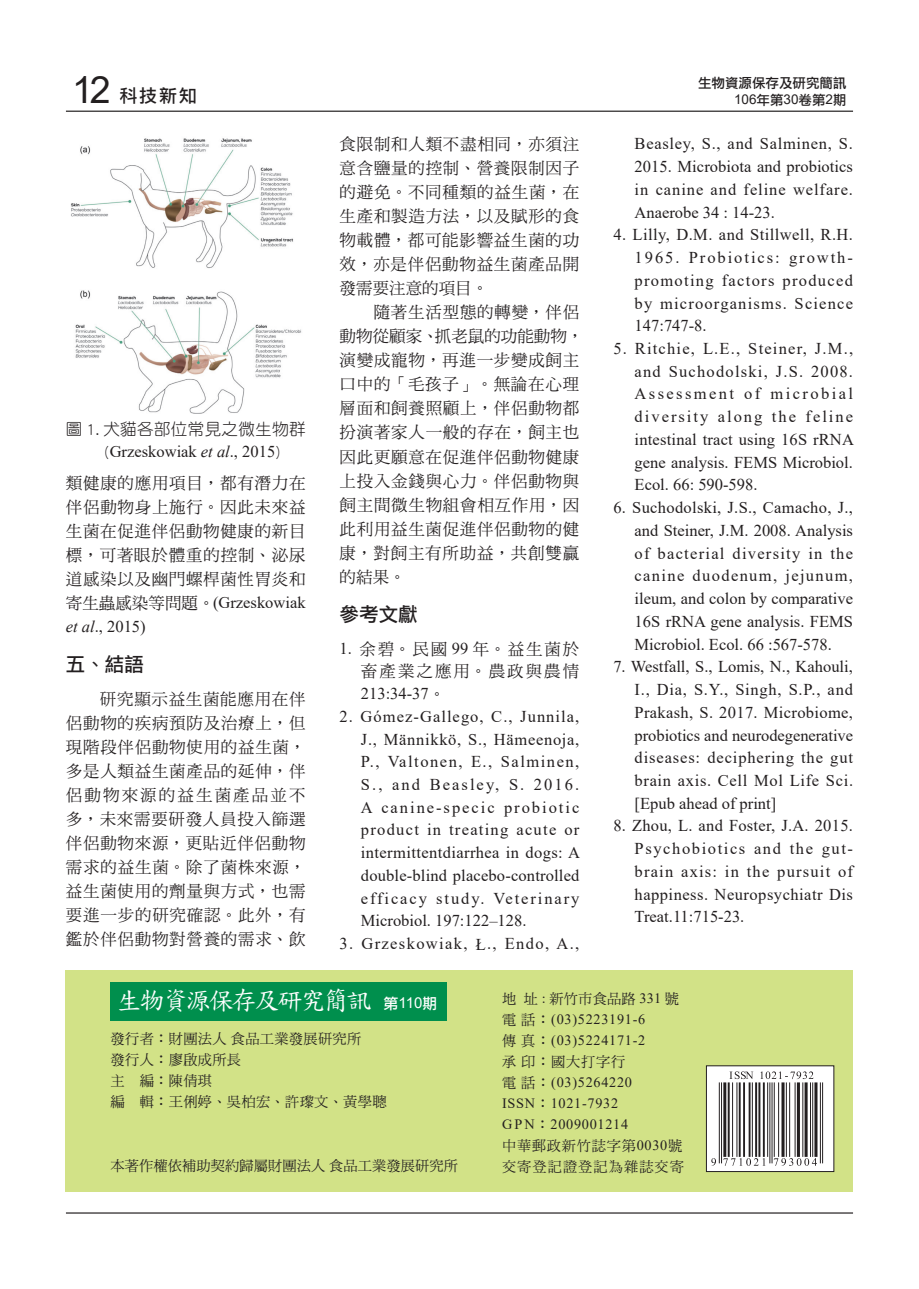
<style>
.page{position:relative;width:919px;height:1289px;background:#fff}
.page>*{position:absolute;margin:0;border:0;box-sizing:border-box;transform-origin:0 0}
.作者{font:25.5px "DF Kai Shu W5 HKSCS U";letter-spacing:-.1em;color:#fff}
.中標{font:19.5px "DF Li Hei Md WIN BF";color:#231f20}
.t1{font:18px "DF Li Hei Md WIN BF";color:#231f20}
._1{font:16.5px/22.6px "Times New Roman";letter-spacing:.03em;color:#231f20;text-align:justify}
.本文{font:16.5px/24px "DF Ming Md HK BF";letter-spacing:.045em;color:#231f20;text-align:justify}
.圖說{font:16.5px/23px "DF Yuan Lt HKP BF";letter-spacing:.02em;color:#231f20}
._1-2{font:16.5px/22.8px "DF Ming Md HK BF";letter-spacing:.125em;color:#231f20;text-align:justify}
._1-3{font:16.5px "Times New Roman";letter-spacing:.08em;color:#231f20}
._1-4{font:14.25px "DF Ming Md HK BF";letter-spacing:.02em;color:#231f20}
._1-5{font:14.25px "Times New Roman";letter-spacing:.05em;color:#231f20}
._1-6{font:14.25px "DF Ming Md HK BF";letter-spacing:.05em;color:#231f20}
._1-7{font:14.25px "DF Ming Md HK BF";letter-spacing:.07em;color:#231f20}
.t2{font:13.5px "DF Li Hei Md WIN BF";color:#231f20}
.t3{font:13.5px "Arial";color:#231f20}
.s1{font-family:"Arial";font-size:37.5px}
.s2{font-family:"Times New Roman"}
.s3{font-family:"Times New Roman";font-style:italic}
.s4{font-family:"DF Li Hei Md WIN BF"}
.s5{font-family:"DF Li Hei Md WIN BF";font-size:15px}
.s6{font-family:"Arial";font-size:15px}
.s7{font-family:"DF Ming Md HK BF"}
</style>
<div class="page">
<hr style="left:66px;top:111px;width:787px;height:1px;background:#231f20">
<hr style="left:66px;top:1212px;width:787px;height:1px;background:#231f20">
<div style="left:66px;top:969px;width:787px;height:222px;background:#d2e287"></div>
<div style="left:111px;top:982px;width:335px;height:38px;background:#008f4d"></div>
<div style="left:706px;top:1065px;width:127px;height:106px;background:#fff"></div>
<svg style="left:711px;top:1071px;width:113px;height:95px"></svg>
<hr style="left:718px;top:1082px;width:1px;height:81px;background:#231f20">
<hr style="left:721px;top:1082px;width:1px;height:81px;background:#231f20">
<hr style="left:723px;top:1082px;width:3px;height:74px;background:#231f20">
<hr style="left:727px;top:1082px;width:2px;height:74px;background:#231f20">
<hr style="left:732px;top:1082px;width:1px;height:74px;background:#231f20">
<hr style="left:736px;top:1082px;width:1px;height:74px;background:#231f20">
<hr style="left:738px;top:1082px;width:2px;height:74px;background:#231f20">
<hr style="left:743px;top:1082px;width:2px;height:74px;background:#231f20">
<hr style="left:748px;top:1082px;width:2px;height:74px;background:#231f20">
<hr style="left:751px;top:1082px;width:1px;height:74px;background:#231f20">
<hr style="left:755px;top:1082px;width:2px;height:74px;background:#231f20">
<hr style="left:758px;top:1082px;width:2px;height:74px;background:#231f20">
<hr style="left:762px;top:1082px;width:2px;height:74px;background:#231f20">
<hr style="left:767px;top:1082px;width:1px;height:74px;background:#231f20">
<hr style="left:769px;top:1082px;width:1px;height:81px;background:#231f20">
<hr style="left:771px;top:1082px;width:1px;height:81px;background:#231f20">
<hr style="left:773px;top:1082px;width:1px;height:74px;background:#231f20">
<hr style="left:778px;top:1082px;width:1px;height:74px;background:#231f20">
<hr style="left:781px;top:1082px;width:3px;height:74px;background:#231f20">
<hr style="left:785px;top:1082px;width:1px;height:74px;background:#231f20">
<hr style="left:789px;top:1082px;width:1px;height:74px;background:#231f20">
<hr style="left:794px;top:1082px;width:1px;height:74px;background:#231f20">
<hr style="left:796px;top:1082px;width:3px;height:74px;background:#231f20">
<hr style="left:802px;top:1082px;width:1px;height:74px;background:#231f20">
<hr style="left:804px;top:1082px;width:3px;height:74px;background:#231f20">
<hr style="left:810px;top:1082px;width:1px;height:74px;background:#231f20">
<hr style="left:812px;top:1082px;width:1px;height:74px;background:#231f20">
<hr style="left:814px;top:1082px;width:3px;height:74px;background:#231f20">
<hr style="left:819px;top:1082px;width:1px;height:81px;background:#231f20">
<hr style="left:822px;top:1082px;width:1px;height:81px;background:#231f20">
<svg style="left:711px;top:1158px;width:5px;height:7px"></svg>
<svg style="left:723px;top:1158px;width:42px;height:7px"></svg>
<svg style="left:773px;top:1158px;width:43px;height:7px"></svg>
<svg style="left:729px;top:1071px;width:24px;height:8px"></svg>
<svg style="left:760px;top:1071px;width:53px;height:8px"></svg>
<img style="left:71px;top:138px;width:231px;height:275px">
<p class="t1" style="left:72px;top:86px;width:126px"><span class="s1">12</span> 科技新知</p>
<p class="圖說" style="left:104px;top:417px;width:203px;text-indent:-38px">圖 1. 犬貓各部位常見之微生物群(<span class="s2">Grzeskowiak</span> <span class="s3">et al</span><span class="s2">., 2015</span>)</p>
<p class="本文" style="left:66px;top:470px;width:241px">類健康的應用項目，都有潛力在伴侶動物身上施行。因此未來益生菌在促進伴侶動物健康的新目標，可著眼於體重的控制、泌尿道感染以及幽門螺桿菌性胃炎和寄生蟲感染等問題。<span class="s2">(Grzeskowiak </span><span class="s3">et al</span><span class="s2">., 2015)</span></p>
<p class="中標" style="left:66px;top:654px;width:79px">五、結語</p>
<p class="本文" style="left:66px;top:686px;width:241px;text-indent:34px">研究顯示益生菌能應用在伴侶動物的疾病預防及治療上，但現階段伴侶動物使用的益生菌，多是人類益生菌產品的延伸，伴侶動物來源的益生菌產品並不多，未來需要研發人員投入篩選伴侶動物來源，更貼近伴侶動物需求的益生菌。除了菌株來源，益生菌使用的劑量與方式，也需要進一步的研究確認。此外，有鑑於伴侶動物對營養的需求、飲</p>
<p class="本文" style="left:339px;top:132px;width:241px">食限制和人類不盡相同，亦須注意含鹽量的控制、營養限制因子的避免。不同種類的益生菌，在生產和製造方法，以及賦形的食物載體，都可能影響益生菌的功效，亦是伴侶動物益生菌產品開發需要注意的項目。</p>
<p class="本文" style="left:339px;top:300px;width:245px;text-align:left;text-indent:34px">隨著生活型態的轉變，伴侶動物從顧家、抓老鼠的功能動物，演變成寵物，再進一步變成飼主口中的「毛孩子」。無論在心理層面和飼養照顧上，伴侶動物都扮演著家人一般的存在，飼主也因此更願意在促進伴侶動物健康上投入金錢與心力。伴侶動物與飼主間微生物組會相互作用，因此利用益生菌促進伴侶動物的健康，對飼主有所助益，共創雙贏的結果。</p>
<p class="中標" style="left:339px;top:604px;width:79px">參考文獻</p>
<p class="_1-2" style="left:361px;top:637px;width:220px;text-indent:-21px"><span class="s2">1.</span> 余碧。民國 <span class="s2">99</span> 年。益生菌於畜產業之應用。農政與農情<span class="s2">213:34-37</span>。</p>
<p class="_1" style="left:361px;top:704px;width:221px;text-indent:-21px">2. Gómez-Gallego, C., Junnila, J., Männikkö, S., Hämeenoja, P., Valtonen, E., Salminen, S., and Beasley, S. 2016.<br>A canine-specic probiotic product in treating acute or intermittentdiarrhea in dogs: A double-blind placebo-controlled efficacy study. Veterinary Microbiol. 197:122–128.</p>
<p class="_1-3" style="left:339px;top:932px;width:241px">3. Grzeskowiak, Ł., Endo, A.,</p>
<p class="t2" style="left:698px;top:77px;width:150px">生物資源保存及研究簡訊</p>
<p class="t3" style="left:734px;top:90px;width:114px">106<span class="s4">年第</span>30<span class="s4">卷第</span>2<span class="s4">期</span></p>
<p class="_1" style="left:634px;top:132px;width:220px">Beasley, S., and Salminen, S.<br>2015. Microbiota and probiotics in canine and feline welfare.<br>Anaerobe 34 : 14-23.</p>
<p class="_1" style="left:634px;top:223px;width:220px;text-indent:-21px">4. Lilly, D.M. and Stillwell, R.H.<br>1965. Probiotics: growth&shy;promoting factors produced by microorganisms. Science 147:747-8.</p>
<p class="_1" style="left:634px;top:336px;width:221px;text-indent:-21px">5. Ritchie, L.E., Steiner, J.M., and Suchodolski, J.S. 2008.<br>Assessment of microbial diversity along the feline intestinal tract using 16S rRNA gene analysis. FEMS Microbiol.<br>Ecol. 66: 590-598.</p>
<p class="_1" style="left:634px;top:496px;width:220px;text-indent:-21px">6. Suchodolski, J.S., Camacho, J., and Steiner, J.M. 2008. Analysis of bacterial diversity in the canine duodenum, jejunum, ileum, and colon by comparative 16S rRNA gene analysis. FEMS Microbiol. Ecol. 66 :567-578.</p>
<p class="_1" style="left:634px;top:655px;width:220px;text-indent:-21px">7. Westfall, S., Lomis, N., Kahouli, I., Dia, S.Y., Singh, S.P., and Prakash, S. 2017. Microbiome, probiotics and neurodegenerative diseases: deciphering the gut brain axis. Cell Mol Life Sci. [Epub ahead of print]</p>
<p class="_1" style="left:634px;top:814px;width:220px;text-indent:-21px">8. Zhou, L. and Foster, J.A. 2015.<br>Psychobiotics and the gut&shy;brain axis: in the pursuit of happiness. Neuropsychiatr Dis Treat.11:715-23.</p>
<p class="作者" style="left:117px;top:988px;width:322px">生物資源保存及研究簡訊 <span class="s5">第</span><span class="s6">110</span><span class="s5">期</span></p>
<p class="_1-4" style="left:111px;top:1032px;width:252px">發行者：財團法人食品工業發展研究所</p>
<p class="_1-4" style="left:111px;top:1053px;width:132px">發行人：廖啟成所長</p>
<p class="_1-4" style="left:111px;top:1074px;width:103px">主　編：陳倩琪</p>
<p class="_1-4" style="left:111px;top:1095px;width:277px">編　輯：王俐婷、吳柏宏、許瓈文、黃學聰</p>
<p class="_1-4" style="left:111px;top:1158px;width:349px">本著作權依補助契約歸屬財團法人食品工業發展研究所</p>
<p class="_1-4" style="left:502px;top:991px;width:178px">地 址 <span class="s2">:</span> 新竹市食品路 <span class="s2">331</span> 號</p>
<p class="_1-5" style="left:502px;top:1008px;width:145px"><span class="s7">電話：</span>(03)5223191-6</p>
<p class="_1-5" style="left:502px;top:1029px;width:145px"><span class="s7">傳真：</span>(03)5224171-2</p>
<p class="_1-4" style="left:502px;top:1054px;width:125px">承印：國大打字行</p>
<p class="_1-5" style="left:502px;top:1071px;width:131px"><span class="s7">電話：</span>(03)5264220</p>
<p class="_1-5" style="left:502px;top:1092px;width:118px">ISSN<span class="s7">：</span>1021-7932</p>
<p class="_1-5" style="left:502px;top:1113px;width:128px">GPN<span class="s7">：</span>2009001214</p>
<p class="_1-6" style="left:502px;top:1138px;width:182px">中華郵政新竹誌字第<span class="s2">0030</span>號</p>
<p class="_1-7" style="left:502px;top:1159px;width:183px">交寄登記證登記為雜誌交寄</p>
</div>
